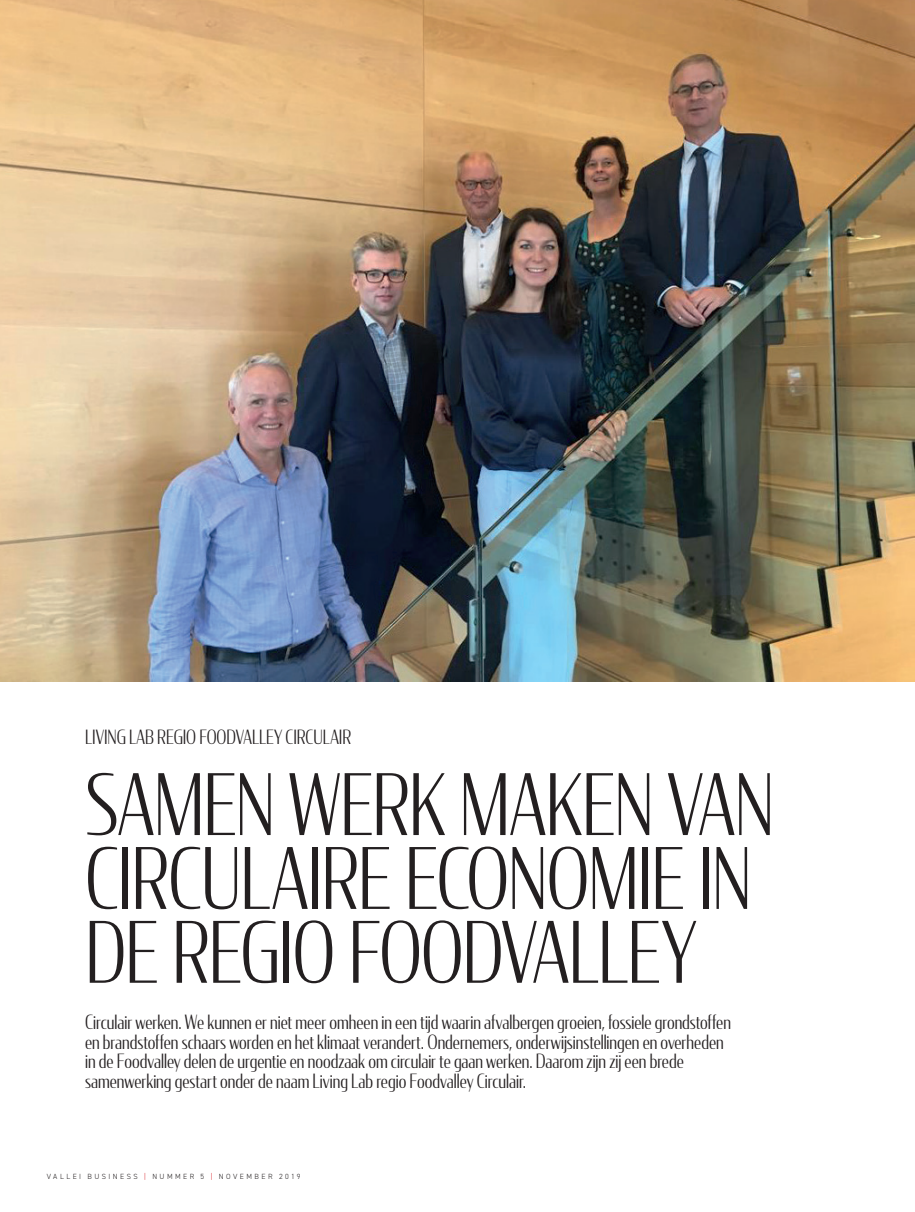
<style>
.page{position:relative;width:915px;height:1212px;background:#fff}
.page>*{position:absolute;margin:0;border:0;box-sizing:border-box;transform-origin:0 0}
.t1{font:300 83.85px/73.8px "Condor Cond";letter-spacing:-.015em;color:#231f20;scale:.95 1}
.t2{font:300 19.5px/19.5px "Condor Cond";color:#231f20}
.t3{font:300 19.5px "Condor Cond";color:#231f20;scale:.95 1}
.t4{font:300 7.5px "DIN2014";letter-spacing:.325em;color:#231f20}
.s1{color:#d81c23}
</style>
<div class="page">
<img style="left:0;top:0;width:914px;height:682px">
<p class="t3" style="left:85px;top:725px;width:281px">LIVING LAB REGIO FOODVALLEY CIRCULAIR</p>
<h1 class="t1" style="left:85px;top:765px;width:726px">SAMEN WERK MAKEN VAN<br>CIRCULAIRE ECONOMIE IN<br>DE REGIO FOODVALLEY</h1>
<p class="t2" style="left:85px;top:1012px;width:647px">Circulair werken. We kunnen er niet meer omheen in een tijd waarin afvalbergen groeien, fossiele grondstoffen en brandstoffen schaars worden en het klimaat verandert. Ondernemers, onderwijsinstellingen en overheden in de Foodvalley delen de urgentie en noodzaak om circulair te gaan werken. Daarom zijn zij een brede samenwerking gestart onder de naam Living Lab regio Foodvalley Circulair.</p>
<p class="t4" style="left:47px;top:1172px;width:255px">VALLEI BUSINESS <span class="s1">|</span> NUMMER 5 <span class="s1">|</span> NOVEMBER 2019</p>
</div>
